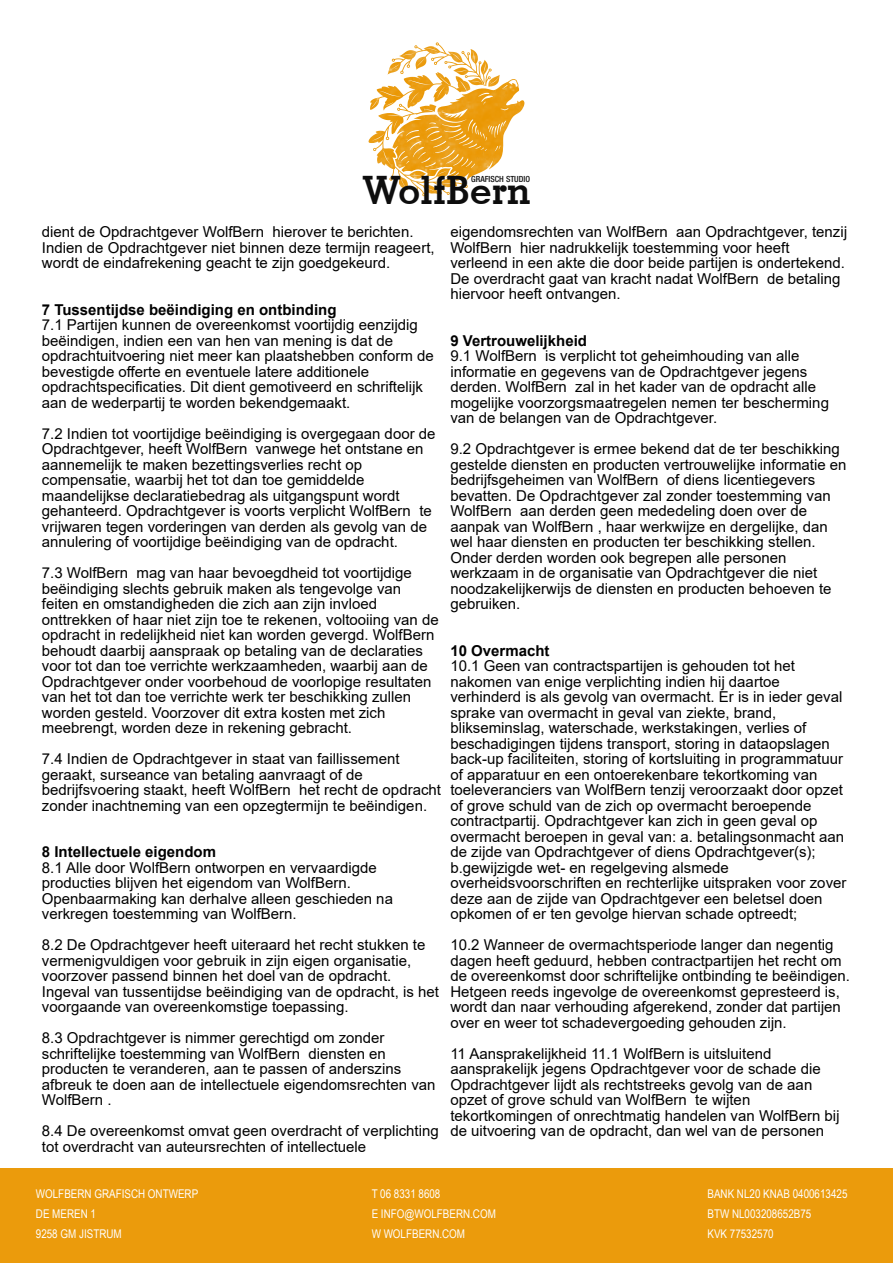
<style>
.page{position:relative;width:893px;height:1263px;background:#fff}
.page>*{position:absolute;margin:0;border:0;box-sizing:border-box;transform-origin:0 0}
.t1{font:700 39.15px "Memphis";color:#0d0d0d}
.t2{font:15px/15.5px "Arial";color:#000}
.t3{font:700 15px "Arial";color:#000}
.t4{font:12px/20px "Arial Narrow";color:#fff}
.t5{font:500 condensed 8.4px "Helvetica Neue LT Std";color:#0d0d0d}
</style>
<div class="page">
<svg style="left:368px;top:42px;width:157px;height:154px"></svg>
<img style="left:383px;top:148px;width:85px;height:47px">
<div style="left:0;top:1169px;width:893px;height:94px;background:#eb9b0c"></div>
<h1 class="t1" style="left:362px;top:176px;width:170px">WolfBern</h1>
<p class="t5" style="left:471px;top:176px;width:60px">GRAFISCH STUDIO</p>
<p class="t2" style="left:42px;top:226px;width:394px">dient de Opdrachtgever WolfBern hierover te berichten.<br>Indien de Opdrachtgever niet binnen deze termĳn reageert, wordt de eindafrekening geacht te zĳn goedgekeurd.</p>
<p class="t3" style="left:42px;top:304px;width:296px">7 Tussentĳdse beëindiging en ontbinding</p>
<p class="t2" style="left:42px;top:319px;width:393px">7.1 Partĳen kunnen de overeenkomst voortĳdig eenzĳdig beëindigen, indien een van hen van mening is dat de opdrachtuitvoering niet meer kan plaatshebben conform de bevestigde offerte en eventuele latere additionele opdrachtspecificaties. Dit dient gemotiveerd en schriftelĳk aan de wederpartĳ te worden bekendgemaakt.</p>
<p class="t2" style="left:42px;top:427px;width:395px">7.2 Indien tot voortĳdige beëindiging is overgegaan door de Opdrachtgever, heeft WolfBern vanwege het ontstane en aannemelĳk te maken bezettingsverlies recht op compensatie, waarbĳ het tot dan toe gemiddelde maandelĳkse declaratiebedrag als uitgangspunt wordt gehanteerd. Opdrachtgever is voorts verplicht WolfBern te vrĳwaren tegen vorderingen van derden als gevolg van de annulering of voortĳdige beëindiging van de opdracht.</p>
<p class="t2" style="left:42px;top:567px;width:398px">7.3 WolfBern mag van haar bevoegdheid tot voortĳdige beëindiging slechts gebruik maken als tengevolge van feiten en omstandigheden die zich aan zĳn invloed onttrekken of haar niet zĳn toe te rekenen, voltooiing van de opdracht in redelĳkheid niet kan worden gevergd. WolfBern behoudt daarbĳ aanspraak op betaling van de declaraties voor tot dan toe verrichte werkzaamheden, waarbĳ aan de Opdrachtgever onder voorbehoud de voorlopige resultaten van het tot dan toe verrichte werk ter beschikking zullen worden gesteld. Voorzover dit extra kosten met zich meebrengt, worden deze in rekening gebracht.</p>
<p class="t2" style="left:42px;top:753px;width:401px">7.4 Indien de Opdrachtgever in staat van faillissement geraakt, surseance van betaling aanvraagt of de bedrĳfsvoering staakt, heeft WolfBern het recht de opdracht zonder inachtneming van een opzegtermĳn te beëindigen.</p>
<p class="t3" style="left:42px;top:846px;width:176px">8 Intellectuele eigendom</p>
<p class="t2" style="left:42px;top:861px;width:353px">8.1 Alle door WolfBern ontworpen en vervaardigde producties blĳven het eigendom van WolfBern.<br>Openbaarmaking kan derhalve alleen geschieden na verkregen toestemming van WolfBern.</p>
<p class="t2" style="left:42px;top:938px;width:398px">8.2 De Opdrachtgever heeft uiteraard het recht stukken te vermenigvuldigen voor gebruik in zĳn eigen organisatie, voorzover passend binnen het doel van de opdracht.<br>Ingeval van tussentĳdse beëindiging van de opdracht, is het voorgaande van overeenkomstige toepassing.</p>
<p class="t2" style="left:42px;top:1031px;width:395px">8.3 Opdrachtgever is nimmer gerechtigd om zonder schriftelĳke toestemming van WolfBern diensten en producten te veranderen, aan te passen of anderszins afbreuk te doen aan de intellectuele eigendomsrechten van WolfBern .</p>
<p class="t2" style="left:42px;top:1124px;width:398px">8.4 De overeenkomst omvat geen overdracht of verplichting tot overdracht van auteursrechten of intellectuele</p>
<p class="t2" style="left:450px;top:226px;width:398px">eigendomsrechten van WolfBern aan Opdrachtgever, tenzĳ WolfBern hier nadrukkelĳk toestemming voor heeft verleend in een akte die door beide partĳen is ondertekend.<br>De overdracht gaat van kracht nadat WolfBern de betaling hiervoor heeft ontvangen.</p>
<p class="t3" style="left:450px;top:335px;width:138px">9 Vertrouwelĳkheid</p>
<p class="t2" style="left:450px;top:350px;width:380px">9.1 WolfBern is verplicht tot geheimhouding van alle informatie en gegevens van de Opdrachtgever jegens derden. WolfBern zal in het kader van de opdracht alle mogelĳke voorzorgsmaatregelen nemen ter bescherming van de belangen van de Opdrachtgever.</p>
<p class="t2" style="left:450px;top:443px;width:398px">9.2 Opdrachtgever is ermee bekend dat de ter beschikking gestelde diensten en producten vertrouwelĳke informatie en bedrĳfsgeheimen van WolfBern of diens licentiegevers bevatten. De Opdrachtgever zal zonder toestemming van WolfBern aan derden geen mededeling doen over de aanpak van WolfBern , haar werkwĳze en dergelĳke, dan wel haar diensten en producten ter beschikking stellen.<br>Onder derden worden ook begrepen alle personen werkzaam in de organisatie van Opdrachtgever die niet noodzakelĳkerwĳs de diensten en producten behoeven te gebruiken.</p>
<p class="t3" style="left:450px;top:645px;width:101px">10 Overmacht</p>
<p class="t2" style="left:450px;top:660px;width:398px">10.1 Geen van contractspartĳen is gehouden tot het nakomen van enige verplichting indien hĳ daartoe verhinderd is als gevolg van overmacht. Er is in ieder geval sprake van overmacht in geval van ziekte, brand, blikseminslag, waterschade, werkstakingen, verlies of beschadigingen tĳdens transport, storing in dataopslagen back-up faciliteiten, storing of kortsluiting in programmatuur of apparatuur en een ontoerekenbare tekortkoming van toeleveranciers van WolfBern tenzĳ veroorzaakt door opzet of grove schuld van de zich op overmacht beroepende contractpartĳ. Opdrachtgever kan zich in geen geval op overmacht beroepen in geval van: a. betalingsonmacht aan de zĳde van Opdrachtgever of diens Opdrachtgever(s); b.gewĳzigde wet- en regelgeving alsmede overheidsvoorschriften en rechterlĳke uitspraken voor zover deze aan de zĳde van Opdrachtgever een beletsel doen opkomen of er ten gevolge hiervan schade optreedt;</p>
<p class="t2" style="left:450px;top:938px;width:401px">10.2 Wanneer de overmachtsperiode langer dan negentig dagen heeft geduurd, hebben contractpartĳen het recht om de overeenkomst door schriftelĳke ontbinding te beëindigen.<br>Hetgeen reeds ingevolge de overeenkomst gepresteerd is, wordt dan naar verhouding afgerekend, zonder dat partĳen over en weer tot schadevergoeding gehouden zĳn.</p>
<p class="t2" style="left:450px;top:1047px;width:391px">11 Aansprakelĳkheid 11.1 WolfBern is uitsluitend aansprakelĳk jegens Opdrachtgever voor de schade die Opdrachtgever lĳdt als rechtstreeks gevolg van de aan opzet of grove schuld van WolfBern te wĳten tekortkomingen of onrechtmatig handelen van WolfBern bĳ de uitvoering van de opdracht, dan wel van de personen</p>
<p class="t4" style="left:36px;top:1185px;width:164px">WOLFBERN GRAFISCH ONTWERP<br>DE MEREN 1<br>9258 GM JISTRUM</p>
<p class="t4" style="left:372px;top:1185px;width:126px">T 06 8331 8608<br>E INFO@WOLFBERN.COM<br>W WOLFBERN.COM</p>
<p class="t4" style="left:707px;top:1185px;width:142px">BANK NL20 KNAB 0400613425<br>BTW NL003208652B75<br>KVK 77532570</p>
</div>
